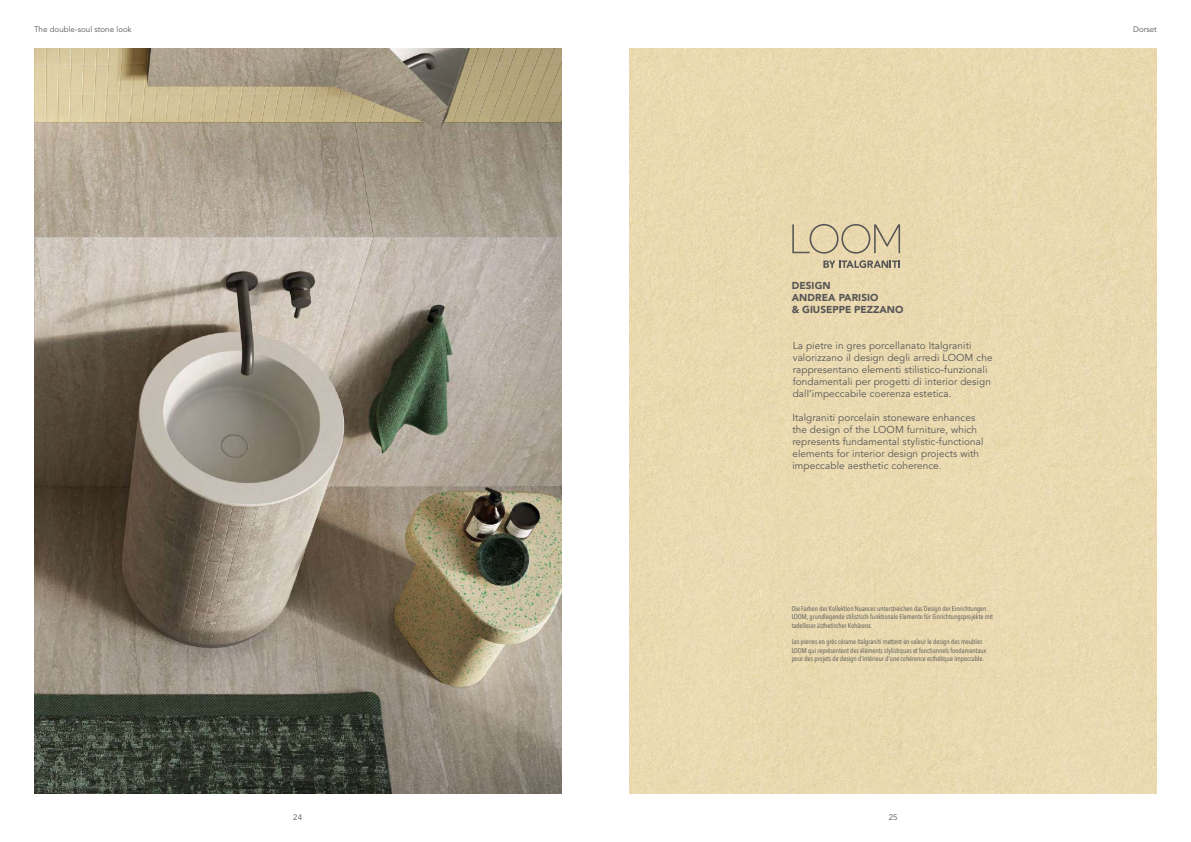
<style>
.page{position:relative;width:1191px;height:842px;background:#fff}
.page>*{position:absolute;margin:0;border:0;box-sizing:border-box;transform-origin:0 0}
.t1{font:10px/12px "Avenir LT Std";letter-spacing:.01em;color:#565656}
.t2{font:900 10px/12px "Avenir LT Std";letter-spacing:.01em;color:#565656}
.t3{font:8px "Avenir LT Std";color:#565656}
.t4{font:7px/8.4px "Avenir Next Condensed";color:#565656}
</style>
<div class="page">
<img style="left:34px;top:48px;width:527px;height:746px">
<div style="left:629px;top:48px;width:528px;height:746px;background:#ead9b0"></div>
<svg style="left:823px;top:260px;width:77px;height:8px"></svg>
<svg style="left:792px;top:224px;width:108px;height:30px;background:#d2c3a0"></svg>
<p class="t3" style="left:34px;top:24px;width:99px">The double-soul stone look</p>
<p class="t3" style="left:1133px;top:24px;width:25px">Dorset</p>
<h1 class="t2" style="left:791px;top:279px;width:113px">DESIGN<br>ANDREA PARISIO<br>&amp; GIUSEPPE PEZZANO</h1>
<h1 class="t1" style="left:792px;top:340px;width:201px">La pietre in gres porcellanato Italgraniti valorizzano il design degli arredi LOOM che rappresentano elementi stilistico-funzionali fondamentali per progetti di interior design dall’impeccabile coerenza estetica.</h1>
<h1 class="t1" style="left:792px;top:412px;width:193px">Italgraniti porcelain stoneware enhances the design of the LOOM furniture, which represents fundamental stylistic-functional elements for interior design projects with impeccable aesthetic coherence.</h1>
<p class="t4" style="left:791px;top:604px;width:203px">Die Farben der Kollektion Nuances unterstreichen das Design der Einrichtungen<br>LOOM, grundlegende stilistisch-funktionale Elemente für Einrichtungsprojekte mit tadelloser ästhetischer Kohärenz.</p>
<p class="t4" style="left:791px;top:637px;width:196px">Les pierres en grès cérame Italgraniti mettent en valeur le design des meubles<br>LOOM qui représentent des éléments stylistiques et fonctionnels fondamentaux pour des projets de design d’intérieur d’une cohérence esthétique impeccable.</p>
<p class="t3" style="left:293px;top:812px;width:10px">24</p>
<p class="t3" style="left:888px;top:812px;width:10px">25</p>
</div>
